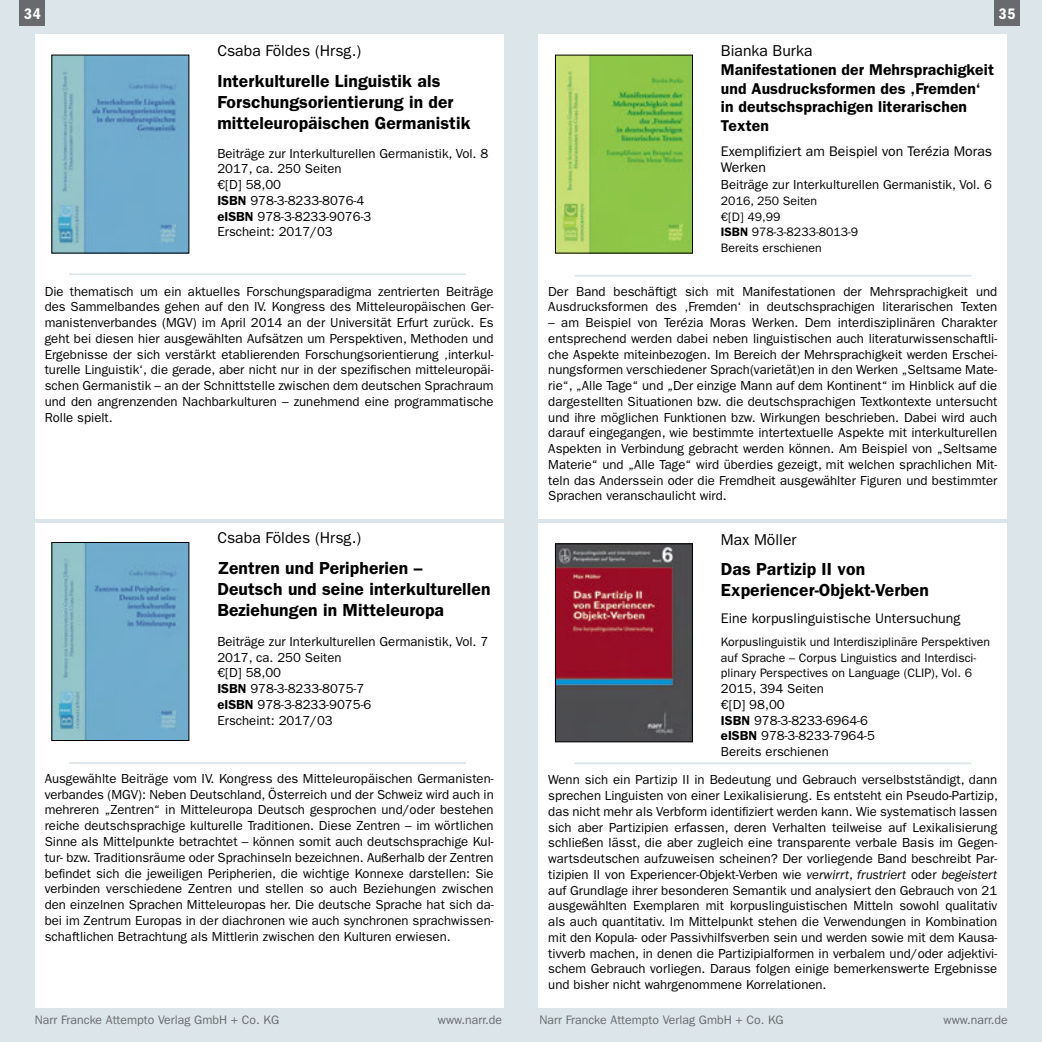
<style>
.page{position:relative;width:1042px;height:1042px;background:#fff}
.page>*{position:absolute;margin:0;border:0;box-sizing:border-box;transform-origin:0 0}
.t1{font:600 17.5px/21px "ITC Franklin Gothic Std";letter-spacing:.005em;color:#000}
.t2{font:600 15.75px/18.9px "ITC Franklin Gothic Std";letter-spacing:.005em;color:#000}
.t3{font:15.75px "ITC Franklin Gothic Std";color:#000}
.t4{font:15.75px "ITC Franklin Gothic Std Dm Cd";color:#fff}
.t5{font:14px/16.8px "ITC Franklin Gothic Std";color:#000}
.t6{font:13.12px/15.8px "ITC Franklin Gothic Std";color:#000}
.t7{font:12.25px/15.8px "ITC Franklin Gothic Std";color:#000}
.t8{font:12.25px "ITC Franklin Gothic Std";color:#696a6d}
.s1{font-weight:600}
.s2{font-style:italic}
</style>
<div class="page">
<div style="left:0;top:0;width:521px;height:1042px;background:#dce5ea"></div>
<div style="left:521px;top:0;width:521px;height:1042px;background:#dce5ea"></div>
<div style="left:538px;top:523px;width:469px;height:484px;background:#fff"></div>
<div style="left:538px;top:35px;width:469px;height:483px;background:#fff"></div>
<div style="left:35px;top:523px;width:469px;height:484px;background:#fff"></div>
<div style="left:35px;top:35px;width:469px;height:484px;background:#fff"></div>
<div style="left:20px;top:0;width:25px;height:26px;background:#696a6d"></div>
<div style="left:994px;top:0;width:26px;height:26px;background:#696a6d"></div>
<hr style="left:69px;top:273px;width:397px;height:2px;background:#dce5ea">
<hr style="left:69px;top:762px;width:397px;height:2px;background:#dce5ea">
<hr style="left:574px;top:275px;width:397px;height:2px;background:#dce5ea">
<hr style="left:574px;top:762px;width:397px;height:2px;background:#dce5ea">
<img style="left:557px;top:57px;width:134px;height:194px">
<div style="left:555px;top:55px;width:138px;height:198px;border:1px solid #000"></div>
<img style="left:557px;top:545px;width:134px;height:195px">
<div style="left:555px;top:543px;width:138px;height:199px;border:1px solid #000"></div>
<img style="left:54px;top:544px;width:133px;height:195px">
<div style="left:52px;top:542px;width:137px;height:199px;border:1px solid #000"></div>
<img style="left:54px;top:57px;width:133px;height:194px">
<p class="t4" style="left:24px;top:5px;width:18px">34</p>
<p class="t4" style="left:999px;top:5px;width:18px">35</p>
<p class="t3" style="left:721px;top:41px;width:93px">Bianka Burka</p>
<p class="t2" style="left:721px;top:60px;width:274px">Manifestationen der Mehrsprachigkeit und Ausdrucksformen des ‚Fremden‘ in deutschsprachigen literarischen<br>Texten</p>
<p class="t5" style="left:721px;top:143px;width:273px">Exemplifiziert am Beispiel von Terézia Moras<br>Werken</p>
<p class="t6" style="left:721px;top:177px;width:272px">Beiträge zur Interkulturellen Germanistik, Vol. 6</p>
<p class="t7" style="left:721px;top:193px;width:139px">2016, 250 Seiten<br>€[D] 49,99<br><span class="s1">ISBN</span> 978-3-8233-8013-9<br>Bereits erschienen</p>
<p class="t6" style="left:548px;top:283px;width:450px">Der Band beschäftigt sich mit Manifestationen der Mehrsprachigkeit und<br>Ausdrucksformen des ‚Fremden‘ in deutschsprachigen literarischen Texten</p>
<p class="t6" style="left:548px;top:315px;width:450px;text-align:justify">– am Beispiel von Terézia Moras Werken. Dem interdisziplinären Charakter entsprechend werden dabei neben linguistischen auch literaturwissenschaftli&shy;che Aspekte miteinbezogen. Im Bereich der Mehrsprachigkeit werden Erschei&shy;nungsformen verschiedener Sprach(varietät)en in den Werken „Seltsame Mate&shy;rie“, „Alle Tage“ und „Der einzige Mann auf dem Kontinent“ im Hinblick auf die dargestellten Situationen bzw. die deutschsprachigen Textkontexte untersucht und ihre möglichen Funktionen bzw. Wirkungen beschrieben. Dabei wird auch darauf eingegangen, wie bestimmte intertextuelle Aspekte mit interkulturellen Aspekten in Verbindung gebracht werden können. Am Beispiel von „Seltsame Materie“ und „Alle Tage“ wird überdies gezeigt, mit welchen sprachlichen Mit&shy;teln das Anderssein oder die Fremdheit ausgewählter Figuren und bestimmter Sprachen veranschaulicht wird.</p>
<p class="t3" style="left:721px;top:530px;width:77px">Max Möller</p>
<h1 class="t1" style="left:721px;top:559px;width:209px">Das Partizip II von<br>Experiencer-Objekt-Verben</h1>
<p class="t5" style="left:721px;top:610px;width:241px">Eine korpuslinguistische Untersuchung</p>
<p class="t7" style="left:721px;top:634px;width:271px">Korpuslinguistik und Interdisziplinäre Perspektiven auf Sprache – Corpus Linguistics and Interdisci&shy;plinary Perspectives on Language (CLIP), Vol. 6</p>
<p class="t6" style="left:721px;top:681px;width:156px">2015, 394 Seiten<br>€[D] 98,00<br><span class="s1">ISBN</span> 978-3-8233-6964-6 <span class="s1">eISBN</span> 978-3-8233-7964-5<br>Bereits erschienen</p>
<p class="t6" style="left:548px;top:772px;width:451px;text-align:justify">Wenn sich ein Partizip II in Bedeutung und Gebrauch verselbstständigt, dann sprechen Linguisten von einer Lexikalisierung. Es entsteht ein Pseudo-Partizip, das nicht mehr als Verbform identifiziert werden kann. Wie systematisch lassen sich aber Partizipien erfassen, deren Verhalten teilweise auf Lexikalisierung schließen lässt, die aber zugleich eine transparente verbale Basis im Gegen&shy;wartsdeutschen aufzuweisen scheinen? Der vorliegende Band beschreibt Par&shy;tizipien II von Experiencer-Objekt-Verben wie <span class="s2">verwirrt</span>, <span class="s2">frustriert</span> oder <span class="s2">begeistert </span>auf Grundlage ihrer besonderen Semantik und analysiert den Gebrauch von 21 ausgewählten Exemplaren mit korpuslinguistischen Mitteln sowohl qualitativ als auch quantitativ. Im Mittelpunkt stehen die Verwendungen in Kombination mit den Kopula- oder Passivhilfsverben sein und werden sowie mit dem Kausa&shy;tivverb machen, in denen die Partizipialformen in verbalem und/oder adjektivi&shy;schem Gebrauch vorliegen. Daraus folgen einige bemerkenswerte Ergebnisse und bisher nicht wahrgenommene Korrelationen.</p>
<p class="t3" style="left:217px;top:41px;width:145px">Csaba Földes (Hrsg.)</p>
<h1 class="t1" style="left:217px;top:70px;width:255px">Interkulturelle Linguistik als<br>Forschungsorientierung in der mitteleuropäischen Germanistik</h1>
<p class="t6" style="left:217px;top:145px;width:272px">Beiträge zur Interkulturellen Germanistik, Vol. 8<br>2017, ca. 250 Seiten<br>€[D] 58,00<br><span class="s1">ISBN</span> 978-3-8233-8076-4<br><span class="s1">eISBN</span> 978-3-8233-9076-3<br>Erscheint: 2017/03</p>
<p class="t6" style="left:45px;top:283px;width:450px;text-align:justify">Die thematisch um ein aktuelles Forschungsparadigma zentrierten Beiträge des Sammelbandes gehen auf den IV. Kongress des Mitteleuropäischen Ger&shy;manistenverbandes (MGV) im April 2014 an der Universität Erfurt zurück. Es geht bei diesen hier ausgewählten Aufsätzen um Perspektiven, Methoden und Ergebnisse der sich verstärkt etablierenden Forschungsorientierung ‚interkul&shy;turelle Linguistik‘, die gerade, aber nicht nur in der spezifischen mitteleuropäi&shy;schen Germanistik – an der Schnittstelle zwischen dem deutschen Sprachraum und den angrenzenden Nachbarkulturen – zunehmend eine programmatische Rolle spielt.</p>
<p class="t3" style="left:217px;top:529px;width:145px">Csaba Földes (Hrsg.)</p>
<h1 class="t1" style="left:217px;top:557px;width:275px">Zentren und Peripherien –<br>Deutsch und seine interkulturellen<br>Beziehungen in Mitteleuropa</h1>
<p class="t6" style="left:217px;top:634px;width:272px">Beiträge zur Interkulturellen Germanistik, Vol. 7<br>2017, ca. 250 Seiten<br>€[D] 58,00<br><span class="s1">ISBN</span> 978-3-8233-8075-7<br><span class="s1">eISBN</span> 978-3-8233-9075-6<br>Erscheint: 2017/03</p>
<p class="t6" style="left:45px;top:771px;width:450px;text-align:justify">Ausgewählte Beiträge vom IV. Kongress des Mitteleuropäischen Germanisten&shy;verbandes (MGV): Neben Deutschland, Österreich und der Schweiz wird auch in mehreren „Zentren“ in Mitteleuropa Deutsch gesprochen und/oder bestehen reiche deutschsprachige kulturelle Traditionen. Diese Zentren – im wörtlichen Sinne als Mittelpunkte betrachtet – können somit auch deutschsprachige Kul&shy;tur- bzw. Traditionsräume oder Sprachinseln bezeichnen. Außerhalb der Zentren befindet sich die jeweiligen Peripherien, die wichtige Konnexe darstellen: Sie verbinden verschiedene Zentren und stellen so auch Beziehungen zwischen den einzelnen Sprachen Mitteleuropas her. Die deutsche Sprache hat sich da&shy;bei im Zentrum Europas in der diachronen wie auch synchronen sprachwissen&shy;schaftlichen Betrachtung als Mittlerin zwischen den Kulturen erwiesen.</p>
<p class="t8" style="left:35px;top:1013px;width:246px">Narr Francke Attempto Verlag GmbH + Co. KG</p>
<p class="t8" style="left:438px;top:1013px;width:66px">www.narr.de</p>
<p class="t8" style="left:539px;top:1013px;width:246px">Narr Francke Attempto Verlag GmbH + Co. KG</p>
<p class="t8" style="left:943px;top:1013px;width:66px">www.narr.de</p>
</div>
